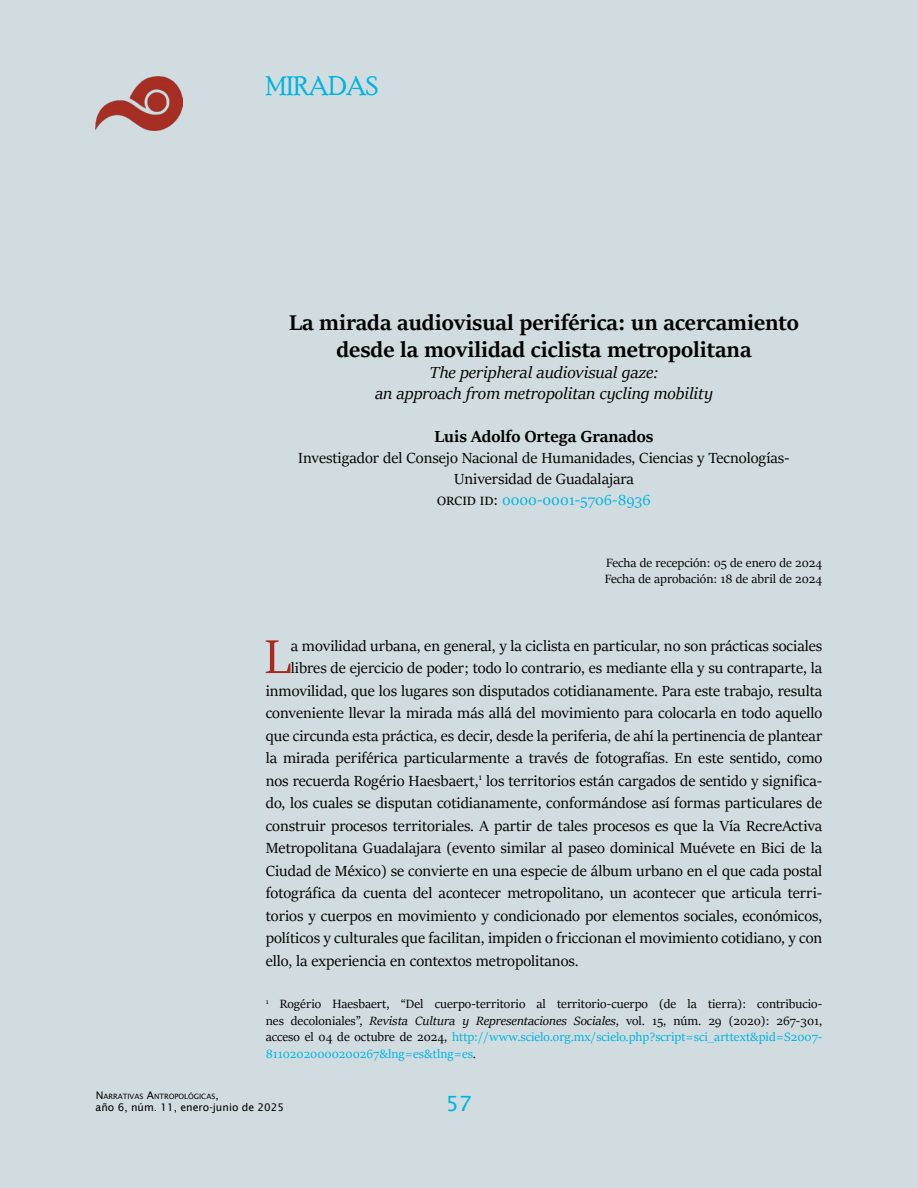
<style>
.page{position:relative;width:918px;height:1188px;background:#d1dce0}
.page>*{position:absolute;margin:0;border:0;box-sizing:border-box;transform-origin:0 0}
.t1{font:52.95px "Sitka Display";color:#a72b21}
.t2{font:27px "Poor Richard";color:#00b4de}
.t3{font:700 24px/27px "Sitka Display";color:#000;text-align:center}
.t4{font:21px "Lucida Sans";color:#00b4de}
.t5{font:italic 18px/21px "Sitka Display";color:#000;text-align:center}
.t6{font:700 18px "Sitka Display";color:#000}
.t7{font:16.5px/21px "Sitka Display";color:#000;text-align:center}
.t8{font:13.5px/16.5px "Sitka Display";color:#000}
.t9{font:10.5px "Lucida Sans";color:#000}
.t10{font:7.35px "Lucida Sans";color:#000}
.s1{color:#00b4de}
.s2{font-style:italic}
.s3{font-size:10.5px}
</style>
<div class="page">
<img style="left:96px;top:77px;width:86px;height:53px">
<h2 class="t2" style="left:266px;top:71px;width:114px">MIRADAS</h2>
<h3 class="t3" style="left:289px;top:307px;width:511px">La mirada audiovisual periférica: un acercamiento desde la movilidad ciclista metropolitana</h3>
<p class="t5" style="left:375px;top:360px;width:340px">The peripheral audiovisual gaze:<br>an approach from metropolitan cycling mobility</p>
<p class="t6" style="left:435px;top:423px;width:220px">Luis Adolfo Ortega Granados</p>
<p class="t7" style="left:298px;top:447px;width:493px">Investigador del Consejo Nacional de Humanidades, Ciencias y Tecnologías-<br>Universidad de Guadalajara<br>orcid id: <span class="s1">0000-0001-5706-8936</span></p>
<p class="t8" style="left:605px;top:554px;width:219px">Fecha de recepción: 05 de enero de 2024<br>Fecha de aprobación: 18 de abril de 2024</p>
<h1 class="t1" style="left:264px;top:619px;width:28px">L</h1>
<p class="t7" style="left:291px;top:634px;width:533px">a movilidad urbana, en general, y la ciclista en particular, no son prácticas sociales</p>
<p class="t7" style="left:291px;top:657px;width:533px">libres de ejercicio de poder; todo lo contrario, es mediante ella y su contraparte, la</p>
<p class="t7" style="left:266px;top:679px;width:558px">inmovilidad, que los lugares son disputados cotidianamente. Para este trabajo, resulta</p>
<p class="t7" style="left:266px;top:702px;width:558px">conveniente llevar la mirada más allá del movimiento para colocarla en todo aquello</p>
<p class="t7" style="left:266px;top:724px;width:558px">que circunda esta práctica, es decir, desde la periferia, de ahí la pertinencia de plantear</p>
<p class="t7" style="left:266px;top:747px;width:558px">la mirada periférica particularmente a través de fotografías. En este sentido, como</p>
<p class="t7" style="left:266px;top:769px;width:558px">nos recuerda Rogério Haesbaert,<sup>1</sup> los territorios están cargados de sentido y significa-</p>
<p class="t7" style="left:266px;top:792px;width:558px">do, los cuales se disputan cotidianamente, conformándose así formas particulares de</p>
<p class="t7" style="left:266px;top:814px;width:558px">construir procesos territoriales. A partir de tales procesos es que la Vía RecreActiva</p>
<p class="t7" style="left:266px;top:837px;width:558px">Metropolitana Guadalajara (evento similar al paseo dominical Muévete en Bici de la</p>
<p class="t7" style="left:266px;top:859px;width:558px">Ciudad de México) se convierte en una especie de álbum urbano en el que cada postal</p>
<p class="t7" style="left:266px;top:882px;width:558px">fotográfica da cuenta del acontecer metropolitano, un acontecer que articula terri-</p>
<p class="t7" style="left:266px;top:904px;width:558px">torios y cuerpos en movimiento y condicionado por elementos sociales, económicos,</p>
<p class="t7" style="left:266px;top:927px;width:558px">políticos y culturales que facilitan, impiden o friccionan el movimiento cotidiano, y con</p>
<p class="t7" style="left:266px;top:949px;width:314px">ello, la experiencia en contextos metropolitanos.</p>
<p class="t8" style="left:266px;top:995px;width:558px;text-align:justify"><sup>1</sup> Rogério Haesbaert, “Del cuerpo-territorio al territorio-cuerpo (de la tierra): contribucio&shy;nes decoloniales”, <span class="s2">Revista Cultura y Representaciones Sociales</span>, vol. 15, núm. 29 (2020): 267-301, acceso el 04 de octubre de 2024, <span class="s1">http://www.scielo.org.mx/scielo.php?script=sci_arttext&amp;pid=S2007- 81102020000200267&amp;lng=es&amp;tlng=es</span>.</p>
<p class="t10" style="left:96px;top:1092px;width:125px"><span class="s3">N</span>ARRATIVAS <span class="s3">A</span>NTROPOLÓGICAS<span class="s3">,</span></p>
<p class="t9" style="left:96px;top:1101px;width:190px">año 6, núm. 11, enero-junio de 2025</p>
<p class="t4" style="left:446px;top:1092px;width:28px">57</p>
</div>
